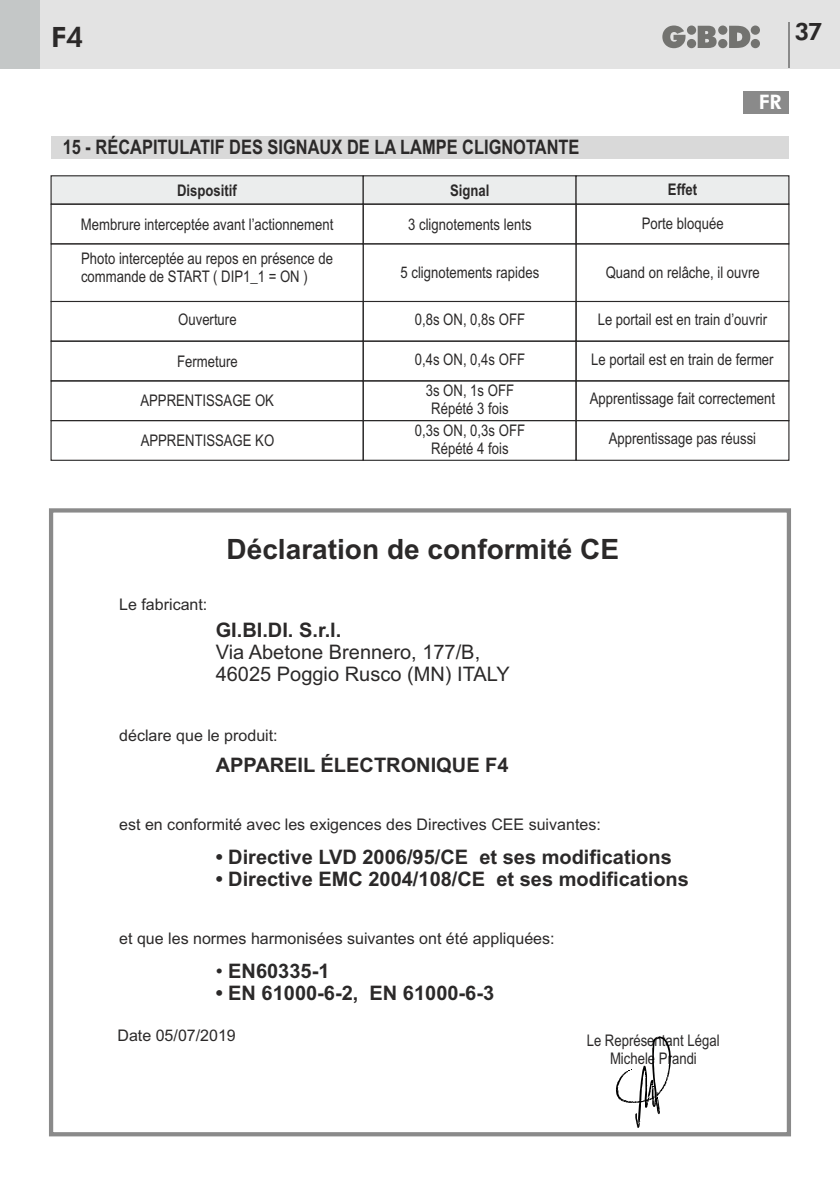
<style>
.page{position:relative;width:840px;height:1191px;background:#fff}
.page>*{position:absolute;margin:0;border:0;box-sizing:border-box;transform-origin:0 0}
.t1{font:700 28px "Arial";color:#2b2929}
.t2{font:800 28px "Futura BT";color:#2b2929}
.t3{font:800 24px "Futura BT";color:#2b2929}
.t4{font:700 20px "Arial";color:#2b2929}
.t5{font:20px/22.4px "Arial";color:#2b2929}
.t6{font:700 20px "Arial Narrow";color:#2b2929}
.t7{font:800 20px "Futura BT";color:#fff}
.t8{font:16px/18.2px "Arial Narrow";color:#2b2929;text-align:center}
.t9{font:16px "Arial";color:#2b2929}
.t10{font:700 16px "Arial Narrow";color:#2b2929}
.s1{font-weight:400}
</style>
<div class="page">
<div style="left:0;top:0;width:839px;height:68px;background:#e3e3e3"></div>
<div style="left:0;top:0;width:40px;height:68px;background:#c4c7c7"></div>
<svg style="left:662px;top:26px;width:97px;height:22px"></svg>
<hr style="left:787px;top:23px;width:2px;height:45px;background:#8a8a8a">
<div style="left:743px;top:91px;width:45px;height:22px;background:#8a8a8a"></div>
<div style="left:50px;top:175px;width:313px;height:30px;background:#ebeded;border:1px solid #2b2929"></div>
<div style="left:50px;top:204px;width:313px;height:40px;border:1px solid #2b2929"></div>
<div style="left:362px;top:175px;width:214px;height:30px;background:#ebeded;border:1px solid #2b2929"></div>
<div style="left:362px;top:204px;width:214px;height:40px;border:1px solid #2b2929"></div>
<div style="left:575px;top:175px;width:214px;height:30px;background:#ebeded;border:1px solid #2b2929"></div>
<div style="left:575px;top:204px;width:214px;height:40px;border:1px solid #2b2929"></div>
<div style="left:49px;top:508px;width:741px;height:628px;border:4px solid #8a8a8a"></div>
<svg style="left:616px;top:1036px;width:54px;height:91px"></svg>
<div style="left:51px;top:136px;width:737px;height:23px;background:#d9d9d9"></div>
<div style="left:51px;top:243px;width:312px;height:59px;border:1px solid #2b2929"></div>
<div style="left:362px;top:243px;width:214px;height:59px;border:1px solid #2b2929"></div>
<div style="left:575px;top:243px;width:214px;height:59px;border:1px solid #2b2929"></div>
<svg style="left:50px;top:300px;width:739px;height:161px"></svg>
<h1 class="t2" style="left:51px;top:26px;width:34px">F4</h1>
<h2 class="t3" style="left:794px;top:22px;width:29px">37</h2>
<p class="t6" style="left:63px;top:140px;width:518px">15 - RÉCAPITULATIF DES SIGNAUX DE LA LAMPE CLIGNOTANTE</p>
<p class="t10" style="left:177px;top:184px;width:61px">Dispositif</p>
<p class="t8" style="left:81px;top:216px;width:254px">Membrure interceptée avant l’actionnement</p>
<p class="t10" style="left:450px;top:184px;width:41px">Signal</p>
<p class="t8" style="left:408px;top:216px;width:125px">3 clignotements lents</p>
<p class="t10" style="left:667px;top:184px;width:31px">Effet</p>
<p class="t8" style="left:641px;top:216px;width:83px">Porte bloquée</p>
<p class="t7" style="left:758px;top:94px;width:24px">FR</p>
<p class="t8" style="left:81px;top:251px;width:253px;text-align:left">Photo interceptée au repos en présence de commande de START ( DIP1_1 = ON )</p>
<p class="t8" style="left:178px;top:312px;width:60px">Ouverture</p>
<p class="t8" style="left:177px;top:353px;width:62px">Fermeture</p>
<p class="t8" style="left:400px;top:265px;width:140px">5 clignotements rapides</p>
<p class="t8" style="left:605px;top:265px;width:155px">Quand on relâche, il ouvre</p>
<p class="t8" style="left:414px;top:312px;width:112px">0,8s ON, 0,8s OFF</p>
<p class="t8" style="left:414px;top:352px;width:112px">0,4s ON, 0,4s OFF</p>
<p class="t8" style="left:597px;top:312px;width:171px">Le portail est en train d’ouvrir</p>
<p class="t8" style="left:590px;top:352px;width:184px">Le portail est en train de fermer</p>
<p class="t8" style="left:425px;top:383px;width:90px">3s ON, 1s OFF<br>Répété 3 fois</p>
<p class="t8" style="left:414px;top:423px;width:112px">0,3s ON, 0,3s OFF<br>Répété 4 fois</p>
<p class="t8" style="left:140px;top:393px;width:135px">APPRENTISSAGE OK</p>
<p class="t8" style="left:589px;top:391px;width:187px">Apprentissage fait correctement</p>
<p class="t8" style="left:141px;top:433px;width:135px">APPRENTISSAGE KO</p>
<p class="t8" style="left:608px;top:430px;width:149px">Apprentissage pas réussi</p>
<h1 class="t1" style="left:226px;top:538px;width:394px">Déclaration de conformité CE</h1>
<p class="t9" style="left:119px;top:598px;width:90px">Le fabricant:</p>
<p class="t4" style="left:215px;top:622px;width:127px">GI.BI.DI. S.r.l.</p>
<p class="t5" style="left:215px;top:642px;width:295px">Via Abetone Brennero, 177/B,<br>46025 Poggio Rusco (MN) ITALY</p>
<p class="t9" style="left:119px;top:729px;width:160px">déclare que le produit:</p>
<p class="t4" style="left:215px;top:757px;width:294px">APPAREIL ÉLECTRONIQUE F4</p>
<p class="t9" style="left:119px;top:818px;width:483px">est en conformité avec les exigences des Directives CEE suivantes:</p>
<p class="t4" style="left:215px;top:849px;width:457px">• Directive LVD 2006/95/CE et ses modifications</p>
<p class="t4" style="left:215px;top:871px;width:474px">• Directive EMC 2004/108/CE et ses modifications</p>
<p class="t9" style="left:119px;top:932px;width:436px">et que les normes harmonisées suivantes ont été appliquées:</p>
<p class="t4" style="left:215px;top:963px;width:115px"><span class="s1">•</span> EN60335-1</p>
<p class="t4" style="left:215px;top:985px;width:280px">• EN 61000-6-2, EN 61000-6-3</p>
<p class="t9" style="left:117px;top:1029px;width:120px">Date 05/07/2019</p>
<p class="t8" style="left:586px;top:1032px;width:134px">Le Représentant Légal<br>Michele Prandi</p>
</div>
